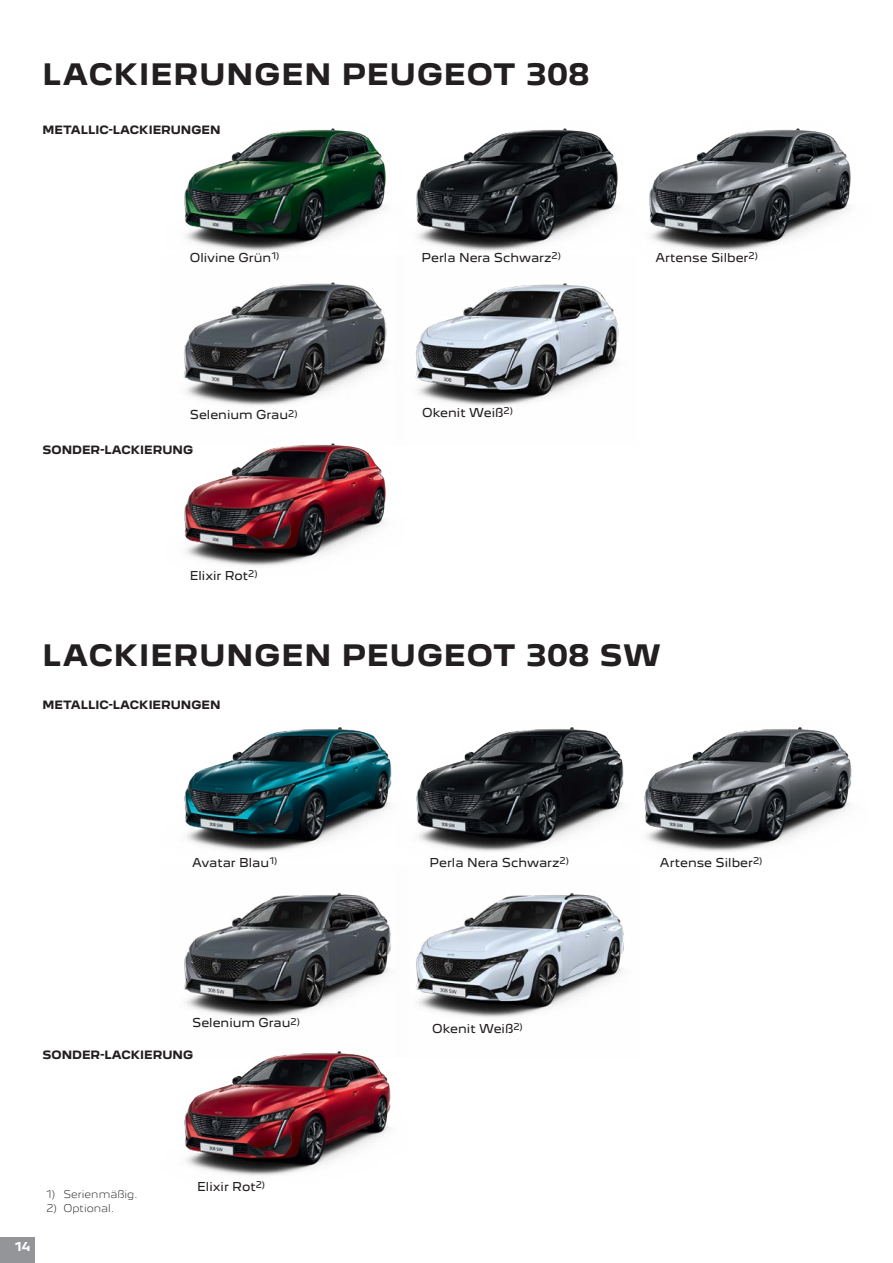
<style>
.page{position:relative;width:893px;height:1263px;background:#fff}
.page>*{position:absolute;margin:0;border:0;box-sizing:border-box;transform-origin:0 0}
.Seitenhead_linksbünd{font:700 27px "Peugeot New";letter-spacing:.04em;color:#231f20}
._15_Serienausstattun{font:11.25px "Peugeot New";color:#231f20}
.t1{font:700 11.25px "Peugeot New";color:#fff}
._12_Pakete_Austattun{font:700 10.5px "Peugeot New";color:#231f20}
.Fußnote_7pt_Light_li{font:300 9.75px "Peugeot New";color:#231f20}
</style>
<div class="page">
<div style="left:0;top:1237px;width:35px;height:26px;background:#939598"></div>
<img style="left:184px;top:727px;width:208px;height:125px">
<img style="left:416px;top:727px;width:206px;height:125px">
<img style="left:184px;top:892px;width:207px;height:126px">
<img style="left:622px;top:727px;width:230px;height:125px">
<img style="left:416px;top:892px;width:208px;height:126px">
<img style="left:184px;top:1051px;width:207px;height:125px">
<img style="left:416px;top:128px;width:202px;height:123px">
<img style="left:184px;top:128px;width:202px;height:123px">
<img style="left:183px;top:282px;width:204px;height:124px">
<img style="left:649px;top:128px;width:202px;height:123px">
<img style="left:415px;top:283px;width:204px;height:123px">
<img style="left:184px;top:443px;width:202px;height:123px">
<p class="Seitenhead_linksbünd" style="left:43px;top:57px;width:548px">LACKIERUNGEN PEUGEOT 308</p>
<p class="_12_Pakete_Austattun" style="left:43px;top:123px;width:179px">METALLIC-LACKIERUNGEN</p>
<p class="_15_Serienausstattun" style="left:190px;top:250px;width:91px">Olivine Grün<sup>1)</sup></p>
<p class="_15_Serienausstattun" style="left:190px;top:407px;width:109px">Selenium Grau<sup>2)</sup></p>
<p class="_12_Pakete_Austattun" style="left:43px;top:442px;width:152px">SONDER-LACKIERUNG</p>
<p class="_15_Serienausstattun" style="left:190px;top:568px;width:70px">Elixir Rot<sup>2)</sup></p>
<p class="_15_Serienausstattun" style="left:422px;top:250px;width:141px">Perla Nera Schwarz<sup>2)</sup></p>
<p class="_15_Serienausstattun" style="left:422px;top:405px;width:92px">Okenit Weiß<sup>2)</sup></p>
<p class="_15_Serienausstattun" style="left:655px;top:250px;width:104px">Artense Silber<sup>2)</sup></p>
<p class="Seitenhead_linksbünd" style="left:43px;top:637px;width:620px">LACKIERUNGEN PEUGEOT 308 SW</p>
<p class="_12_Pakete_Austattun" style="left:43px;top:698px;width:179px">METALLIC-LACKIERUNGEN</p>
<p class="_15_Serienausstattun" style="left:192px;top:855px;width:87px">Avatar Blau<sup>1)</sup></p>
<p class="_15_Serienausstattun" style="left:430px;top:855px;width:141px">Perla Nera Schwarz<sup>2)</sup></p>
<p class="_15_Serienausstattun" style="left:660px;top:855px;width:104px">Artense Silber<sup>2)</sup></p>
<p class="_15_Serienausstattun" style="left:192px;top:1015px;width:109px">Selenium Grau<sup>2)</sup></p>
<p class="_12_Pakete_Austattun" style="left:43px;top:1048px;width:152px">SONDER-LACKIERUNG</p>
<p class="t1" style="left:15px;top:1239px;width:17px">14</p>
<p class="Fußnote_7pt_Light_li" style="left:46px;top:1188px;width:93px">1) Serienmäßig.</p>
<p class="Fußnote_7pt_Light_li" style="left:46px;top:1202px;width:70px">2) Optional.</p>
<p class="_15_Serienausstattun" style="left:197px;top:1179px;width:70px">Elixir Rot<sup>2)</sup></p>
<p class="_15_Serienausstattun" style="left:432px;top:1021px;width:92px">Okenit Weiß<sup>2)</sup></p>
</div>
